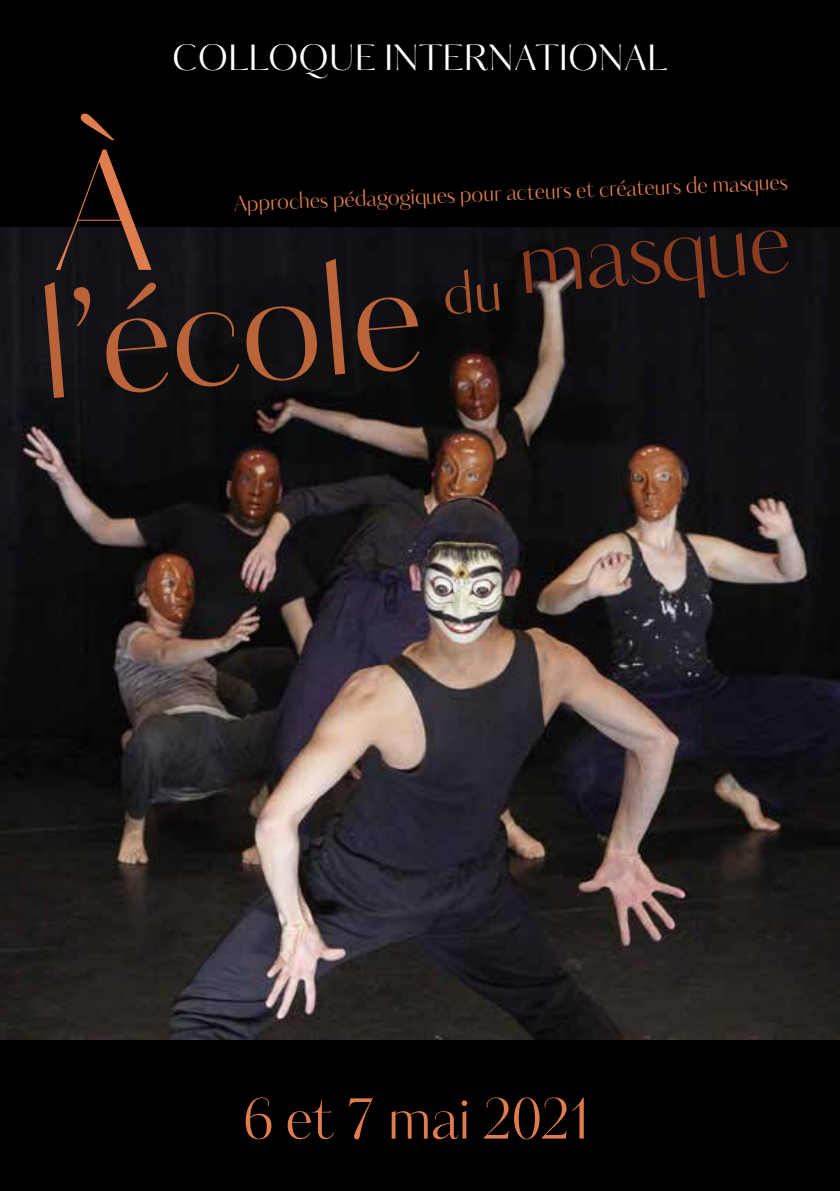
<style>
.page{position:relative;width:840px;height:1191px;background:#fff}
.page>*{position:absolute;margin:0;border:0;box-sizing:border-box;transform-origin:0 0}
.t1{font:166.4px "Kudryashev Display Extra Contrast Sans";color:#e07d4e}
.t2{font:147px "Kudryashev Display Contrast Sans";color:#bb6339}
.t3{font:55.6px "Kudryashev Display Contrast Sans";color:#e07d4e}
.t4{font:35.2px "Kudryashev Display Contrast Sans";color:#fff}
.t5{font:21.2px "Kudryashev Display Contrast Sans";color:#e07d4e}
</style>
<div class="page">
<div style="left:0;top:0;width:839px;height:1191px;background:#000"></div>
<img style="left:0;top:227px;width:839px;height:812px">
<img style="left:534px;top:268px;width:38px;height:98px">
<div style="left:443px;top:269px;width:56px;height:46px;background:#0d0d11"></div>
<h3 class="t4" style="left:172px;top:33px;width:497px">COLLOQUE INTERNATIONAL</h3>
<h1 class="t1" style="left:49px;top:97px;width:110px">À</h1>
<p class="t5" style="left:233px;top:188px;width:556px;rotate:-2deg">Approches pédagogiques pour acteurs et créateurs de masques</p>
<h2 class="t2" style="left:30px;top:247px;width:757px;rotate:-5deg">l’école <sup>masque</sup></h2>
<h3 class="t3" style="left:244px;top:1080px;width:353px">6 et 7 mai 2021</h3>
</div>
